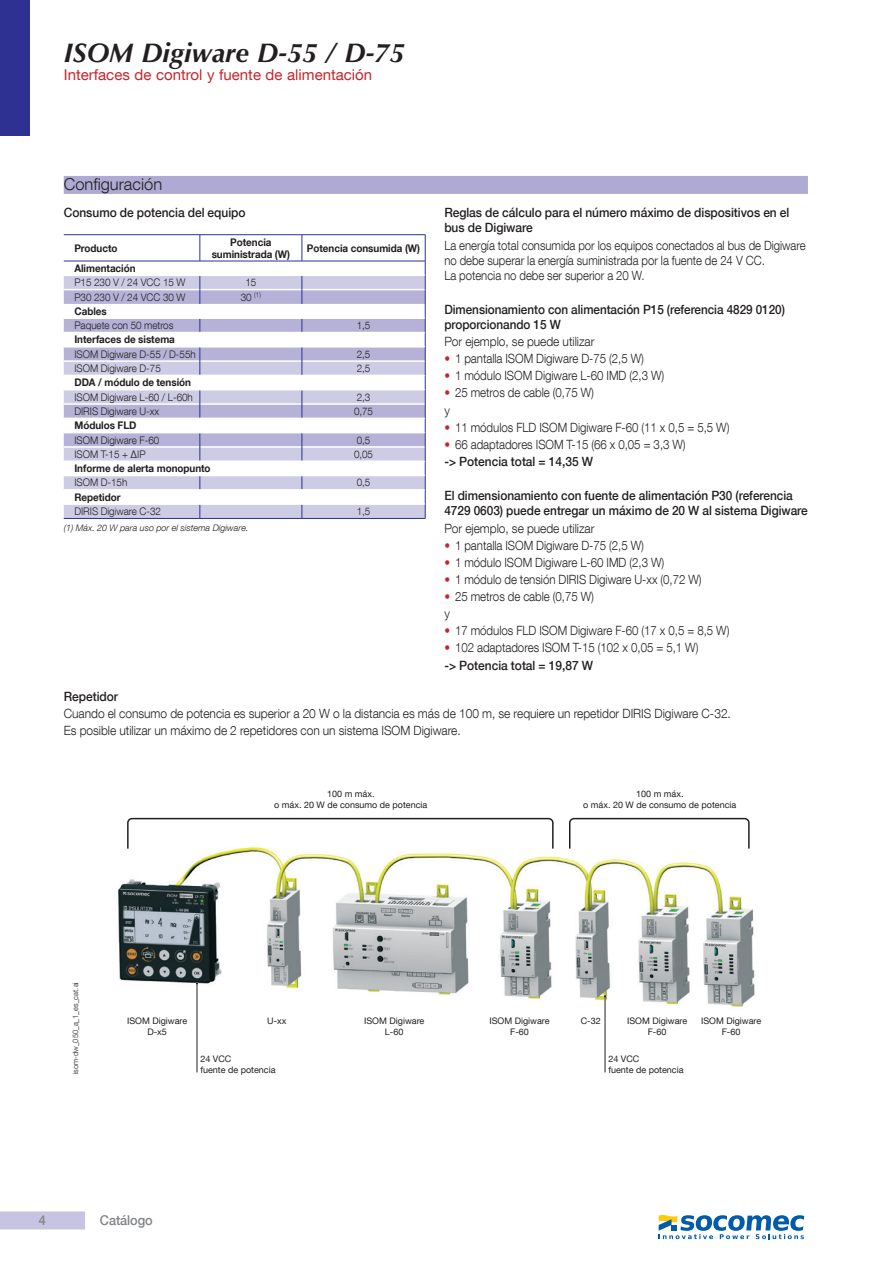
<style>
.page{position:relative;width:893px;height:1263px;background:#fff}
.page>*{position:absolute;margin:0;border:0;box-sizing:border-box;transform-origin:0 0}
.t1{font:italic 700 27px "Optima LT Std";color:#231f20}
.t2{font:300 16.5px "Helvetica Neue LT Com";color:#231f20}
.t3{font:15px "Helvetica Neue LT Com";color:#c8242b}
.t4{font:500 13.5px "Helvetica Neue LT Com";letter-spacing:-.005em;color:#808285;scale:.94 1}
.t5{font:300 12.75px/17.1px "Helvetica Neue LT Com";letter-spacing:-.005em;color:#231f20;scale:.9 1}
.t6{font:300 12.75px/17.1px "Helvetica Neue LT Com";letter-spacing:-.005em;color:#231f20;scale:.94 1}
.t7{font:300 12.75px/15px "Helvetica Neue LT Com";letter-spacing:-.005em;color:#231f20;scale:.89 1}
.t8{font:500 12.75px/15px "Helvetica Neue LT Com";letter-spacing:-.005em;color:#231f20;scale:.93 1}
.t9{font:500 12.75px/15px "Helvetica Neue LT Com";letter-spacing:-.005em;color:#231f20;scale:.94 1}
.t10{font:500 12.75px/15px "Helvetica Neue LT Com";letter-spacing:-.005em;color:#231f20;scale:.92 1}
.t11{font:300 10.5px "Helvetica Neue LT Com";letter-spacing:-.005em;color:#231f20;scale:.94 1}
.t12{font:700 10.5px/12px "Helvetica Neue LT Com";letter-spacing:-.005em;color:#231f20;text-align:center;scale:.94 1}
.t13{font:9px/10.8px "Helvetica Neue LT Com";color:#231f20;text-align:center}
.t14{font:italic 300 9px "Helvetica Neue LT Com";color:#231f20}
.t15{font:300 7.5px "Helvetica Neue LT Com";color:#231f20}
.t16{font:300 6.9px "Helvetica Neue LT Com";color:#231f20;scale:.94 1}
.s1{font-size:10.5px}
.s2{color:#c8242b}
.s3{font-weight:500}
</style>
<div class="page">
<div style="left:0;top:1211px;width:85px;height:18px;background:#c6c4e1"></div>
<div style="left:0;top:0;width:30px;height:136px;background:#2e3092"></div>
<div style="left:64px;top:176px;width:744px;height:18px;background:#afaad3"></div>
<hr style="left:64px;top:234px;width:136px;height:1px;background:#2e3092">
<hr style="left:200px;top:234px;width:102px;height:1px;background:#2e3092">
<hr style="left:302px;top:234px;width:123px;height:1px;background:#2e3092">
<svg style="left:64px;top:235px;width:362px;height:283px"></svg>
<hr style="left:64px;top:518px;width:136px;height:1px;background:#2e3092">
<hr style="left:200px;top:518px;width:102px;height:1px;background:#2e3092">
<hr style="left:302px;top:518px;width:123px;height:1px;background:#2e3092">
<img style="left:118px;top:850px;width:637px;height:157px">
<hr style="left:604px;top:997px;width:2px;height:75px;background:#fff">
<hr style="left:605px;top:997px;width:1px;height:75px;background:#231f20">
<hr style="left:196px;top:984px;width:2px;height:88px;background:#fff">
<hr style="left:197px;top:984px;width:1px;height:88px;background:#231f20">
<svg style="left:127px;top:817px;width:427px;height:33px"></svg>
<svg style="left:569px;top:817px;width:181px;height:32px"></svg>
<svg style="left:659px;top:1215px;width:145px;height:24px"></svg>
<h1 class="t1" style="left:64px;top:37px;width:342px">ISOM Digiware D-55 / D-75</h1>
<p class="t3" style="left:64px;top:66px;width:310px">Interfaces de control y fuente de alimentación</p>
<p class="t2" style="left:64px;top:174px;width:100px">Configuración</p>
<p class="t9" style="left:64px;top:205px;width:195px">Consumo de potencia del equipo</p>
<p class="t12" style="left:74px;top:242px;width:47px">Producto</p>
<p class="t12" style="left:212px;top:236px;width:85px">Potencia suministrada (W)</p>
<p class="t12" style="left:307px;top:242px;width:122px">Potencia consumida (W)</p>
<p class="t12" style="left:74px;top:262px;width:67px">Alimentación</p>
<p class="t11" style="left:74px;top:276px;width:120px">P15 230 V / 24 VCC 15 W</p>
<p class="t11" style="left:245px;top:276px;width:13px">15</p>
<p class="t11" style="left:74px;top:290px;width:120px">P30 230 V / 24 VCC 30 W</p>
<p class="t16" style="left:241px;top:290px;width:23px"><span class="s1">30</span> (1)</p>
<p class="t12" style="left:74px;top:305px;width:36px">Cables</p>
<p class="t11" style="left:74px;top:319px;width:107px">Paquete con 50 metros</p>
<p class="t11" style="left:357px;top:319px;width:16px">1,5</p>
<p class="t12" style="left:74px;top:333px;width:108px">Interfaces de sistema</p>
<p class="t11" style="left:74px;top:348px;width:131px">ISOM Digiware D-55 / D-55h</p>
<p class="t11" style="left:357px;top:348px;width:16px">2,5</p>
<p class="t11" style="left:74px;top:362px;width:93px">ISOM Digiware D-75</p>
<p class="t11" style="left:357px;top:362px;width:16px">2,5</p>
<p class="t12" style="left:74px;top:376px;width:126px">DDA / módulo de tensión</p>
<p class="t11" style="left:74px;top:390px;width:128px">ISOM Digiware L-60 / L-60h</p>
<p class="t11" style="left:357px;top:390px;width:16px">2,3</p>
<p class="t11" style="left:74px;top:405px;width:92px">DIRIS Digiware U-xx</p>
<p class="t11" style="left:354px;top:405px;width:22px">0,75</p>
<p class="t12" style="left:74px;top:419px;width:68px">Módulos FLD</p>
<p class="t11" style="left:74px;top:433px;width:92px">ISOM Digiware F-60</p>
<p class="t11" style="left:357px;top:433px;width:16px">0,5</p>
<p class="t11" style="left:74px;top:448px;width:77px">ISOM T-15 + ΔIP</p>
<p class="t11" style="left:354px;top:448px;width:22px">0,05</p>
<p class="t12" style="left:74px;top:462px;width:146px">Informe de alerta monopunto</p>
<p class="t11" style="left:74px;top:476px;width:58px">ISOM D-15h</p>
<p class="t11" style="left:357px;top:476px;width:16px">0,5</p>
<p class="t12" style="left:74px;top:491px;width:51px">Repetidor</p>
<p class="t11" style="left:74px;top:505px;width:94px">DIRIS Digiware C-32</p>
<p class="t11" style="left:357px;top:505px;width:16px">1,5</p>
<p class="t14" style="left:64px;top:522px;width:186px">(1) Máx. 20 W para uso por el sistema Digiware.</p>
<p class="t9" style="left:444px;top:205px;width:369px">Reglas de cálculo para el número máximo de dispositivos en el bus de Digiware</p>
<p class="t7" style="left:444px;top:237px;width:408px">La energía total consumida por los equipos conectados al bus de Digiware no debe superar la energía suministrada por la fuente de 24 V CC.<br>La potencia no debe ser superior a 20 W.</p>
<p class="t10" style="left:444px;top:302px;width:372px">Dimensionamiento con alimentación P15 (referencia 4829 0120) proporcionando 15 W</p>
<p class="t6" style="left:444px;top:333px;width:161px">Por ejemplo, se puede utilizar</p>
<p class="t5" style="left:444px;top:350px;width:223px"><span class="s2">•</span> 1 pantalla ISOM Digiware D-75 (2,5 W)</p>
<p class="t5" style="left:444px;top:367px;width:246px"><span class="s2">•</span> 1 módulo ISOM Digiware L-60 IMD (2,3 W)</p>
<p class="t5" style="left:444px;top:384px;width:168px"><span class="s2">•</span> 25 metros de cable (0,75 W) y</p>
<p class="t5" style="left:444px;top:418px;width:318px"><span class="s2">•</span> 11 módulos FLD ISOM Digiware F-60 (11 x 0,5 = 5,5 W)</p>
<p class="t5" style="left:444px;top:435px;width:270px"><span class="s2">•</span> 66 adaptadores ISOM T-15 (66 x 0,05 = 3,3 W) <span class="s3">-&gt; Potencia total = 14,35 W</span></p>
<p class="t8" style="left:444px;top:488px;width:392px">El dimensionamiento con fuente de alimentación P30 (referencia<br>4729 0603) puede entregar un máximo de 20 W al sistema Digiware</p>
<p class="t6" style="left:444px;top:519px;width:161px">Por ejemplo, se puede utilizar</p>
<p class="t5" style="left:444px;top:536px;width:223px"><span class="s2">•</span> 1 pantalla ISOM Digiware D-75 (2,5 W)</p>
<p class="t5" style="left:444px;top:553px;width:246px"><span class="s2">•</span> 1 módulo ISOM Digiware L-60 IMD (2,3 W)</p>
<p class="t5" style="left:444px;top:571px;width:287px"><span class="s2">•</span> 1 módulo de tensión DIRIS Digiware U-xx (0,72 W)</p>
<p class="t5" style="left:444px;top:588px;width:168px"><span class="s2">•</span> 25 metros de cable (0,75 W) y</p>
<p class="t5" style="left:444px;top:622px;width:318px"><span class="s2">•</span> 17 módulos FLD ISOM Digiware F-60 (17 x 0,5 = 8,5 W)</p>
<p class="t5" style="left:444px;top:639px;width:284px"><span class="s2">•</span> 102 adaptadores ISOM T-15 (102 x 0,05 = 5,1 W) <span class="s3">-&gt; Potencia total = 19,87 W</span></p>
<p class="t9" style="left:64px;top:688px;width:59px">Repetidor</p>
<p class="t6" style="left:64px;top:704px;width:711px">Cuando el consumo de potencia es superior a 20 W o la distancia es más de 100 m, se requiere un repetidor DIRIS Digiware C-32.<br>Es posible utilizar un máximo de 2 repetidores con un sistema ISOM Digiware.</p>
<p class="t13" style="left:274px;top:788px;width:155px">100 m máx.<br>o máx. 20 W de consumo de potencia</p>
<p class="t13" style="left:583px;top:788px;width:155px">100 m máx.<br>o máx. 20 W de consumo de potencia</p>
<p class="t15" style="left:71px;top:1074px;width:94px;rotate:-90deg">isom-dw_050_a_1_es_cat.ai</p>
<p class="t13" style="left:127px;top:1015px;width:62px">ISOM Digiware<br>D-x5</p>
<p class="t13" style="left:489px;top:1015px;width:62px">ISOM Digiware<br>F-60</p>
<p class="t13" style="left:581px;top:1015px;width:22px">C-32</p>
<p class="t13" style="left:627px;top:1015px;width:62px">ISOM Digiware<br>F-60</p>
<p class="t13" style="left:701px;top:1015px;width:62px">ISOM Digiware<br>F-60</p>
<p class="t13" style="left:364px;top:1015px;width:62px">ISOM Digiware<br>L-60</p>
<p class="t13" style="left:267px;top:1015px;width:21px">U-xx</p>
<p class="t13" style="left:200px;top:1053px;width:77px;text-align:left">24 VCC<br>fuente de potencia</p>
<p class="t13" style="left:608px;top:1053px;width:77px;text-align:left">24 VCC<br>fuente de potencia</p>
<p class="t4" style="left:39px;top:1212px;width:9px">4</p>
<p class="t4" style="left:100px;top:1212px;width:58px">Catálogo</p>
</div>
